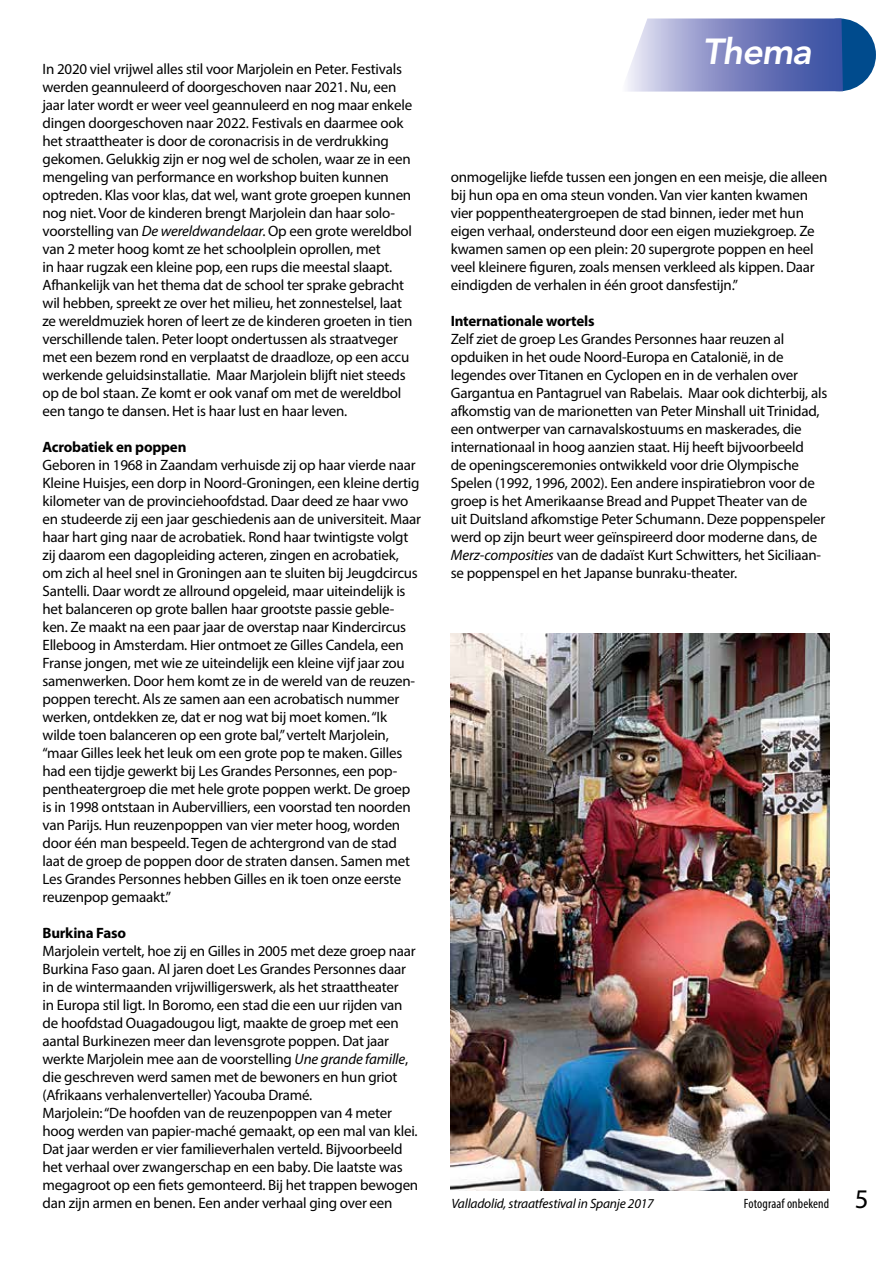
<style>
.page{position:relative;width:893px;height:1263px;background:#fff}
.page>*{position:absolute;margin:0;border:0;box-sizing:border-box;transform-origin:0 0}
.t1{font:italic 800 36px "Avenir LT Std";letter-spacing:-.025em;color:#fff}
.t2{font:27px "Myriad Pro";color:#000}
.t3{font:15px/18px "Myriad Pro";letter-spacing:-.015em;color:#000}
.t4{font:700 15px "Myriad Pro";letter-spacing:-.015em;color:#000}
.t5{font:italic 13.5px "Myriad Pro";letter-spacing:-.015em;color:#000}
.t6{font:condensed 13.5px "Myriad Pro";letter-spacing:.01em;color:#000}
.s1{font-style:italic}
</style>
<div class="page">
<div style="left:803px;top:19px;width:73px;height:72px;background:#004b8d;border-radius:50%"></div>
<svg style="left:627px;top:19px;width:216px;height:73px;background:#868fc5"></svg>
<img style="left:451px;top:634px;width:378px;height:556px">
<p class="t3" style="left:43px;top:60px;width:371px">In 2020 viel vrijwel alles stil voor Marjolein en Peter. Festivals werden geannuleerd of doorgeschoven naar 2021. Nu, een jaar later wordt er weer veel geannuleerd en nog maar enkele dingen doorgeschoven naar 2022. Festivals en daarmee ook het straattheater is door de coronacrisis in de verdrukking gekomen. Gelukkig zijn er nog wel de scholen, waar ze in een mengeling van performance en workshop buiten kunnen optreden. Klas voor klas, dat wel, want grote groepen kunnen nog niet. Voor de kinderen brengt Marjolein dan haar solo&shy;voorstelling van <span class="s1">De wereldwandelaar</span>. Op een grote wereldbol van 2 meter hoog komt ze het schoolplein oprollen, met<br>in haar rugzak een kleine pop, een rups die meestal slaapt.<br>Afhankelijk van het thema dat de school ter sprake gebracht wil hebben, spreekt ze over het milieu, het zonnestelsel, laat ze wereldmuziek horen of leert ze de kinderen groeten in tien verschillende talen. Peter loopt ondertussen als straatveger met een bezem rond en verplaatst de draadloze, op een accu werkende geluidsinstallatie. Maar Marjolein blijft niet steeds op de bol staan. Ze komt er ook vanaf om met de wereldbol een tango te dansen. Het is haar lust en haar leven.</p>
<p class="t4" style="left:43px;top:437px;width:145px">Acrobatiek en poppen</p>
<p class="t3" style="left:43px;top:456px;width:380px">Geboren in 1968 in Zaandam verhuisde zij op haar vierde naar Kleine Huisjes, een dorp in Noord-Groningen, een kleine dertig kilometer van de provinciehoofdstad. Daar deed ze haar vwo en studeerde zij een jaar geschiedenis aan de universiteit. Maar haar hart ging naar de acrobatiek. Rond haar twintigste volgt zij daarom een dagopleiding acteren, zingen en acrobatiek, om zich al heel snel in Groningen aan te sluiten bij Jeugdcircus Santelli. Daar wordt ze allround opgeleid, maar uiteindelijk is het balanceren op grote ballen haar grootste passie geble&shy;ken. Ze maakt na een paar jaar de overstap naar Kindercircus Elleboog in Amsterdam. Hier ontmoet ze Gilles Candela, een Franse jongen, met wie ze uiteindelijk een kleine vijf jaar zou samenwerken. Door hem komt ze in de wereld van de reuzen&shy;poppen terecht. Als ze samen aan een acrobatisch nummer werken, ontdekken ze, dat er nog wat bij moet komen. “Ik wilde toen balanceren op een grote bal,” vertelt Marjolein, “maar Gilles leek het leuk om een grote pop te maken. Gilles had een tijdje gewerkt bij Les Grandes Personnes, een pop&shy;pentheatergroep die met hele grote poppen werkt. De groep is in 1998 ontstaan in Aubervilliers, een voorstad ten noorden van Parijs. Hun reuzenpoppen van vier meter hoog, worden door één man bespeeld. Tegen de achtergrond van de stad laat de groep de poppen door de straten dansen. Samen met Les Grandes Personnes hebben Gilles en ik toen onze eerste reuzenpop gemaakt.”</p>
<p class="t4" style="left:43px;top:923px;width:85px">Burkina Faso</p>
<p class="t3" style="left:43px;top:942px;width:377px">Marjolein vertelt, hoe zij en Gilles in 2005 met deze groep naar Burkina Faso gaan. Al jaren doet Les Grandes Personnes daar in de wintermaanden vrijwilligerswerk, als het straattheater<br>in Europa stil ligt. In Boromo, een stad die een uur rijden van de hoofdstad Ouagadougou ligt, maakte de groep met een aantal Burkinezen meer dan levensgrote poppen. Dat jaar werkte Marjolein mee aan de voorstelling <span class="s1">Une grande famille</span>, die geschreven werd samen met de bewoners en hun griot (Afrikaans verhalenverteller) Yacouba Dramé.<br>Marjolein: “De hoofden van de reuzenpoppen van 4 meter hoog werden van papier-maché gemaakt, op een mal van klei.<br>Dat jaar werden er vier familieverhalen verteld. Bijvoorbeeld het verhaal over zwangerschap en een baby. Die laatste was megagroot op een fiets gemonteerd. Bij het trappen bewogen dan zijn armen en benen. Een ander verhaal ging over een</p>
<h1 class="t1" style="left:702px;top:30px;width:111px">Thema</h1>
<p class="t3" style="left:451px;top:168px;width:378px">onmogelijke liefde tussen een jongen en een meisje, die alleen bij hun opa en oma steun vonden. Van vier kanten kwamen vier poppentheatergroepen de stad binnen, ieder met hun eigen verhaal, ondersteund door een eigen muziekgroep. Ze kwamen samen op een plein: 20 supergrote poppen en heel veel kleinere figuren, zoals mensen verkleed als kippen. Daar eindigden de verhalen in één groot dansfestijn.”</p>
<p class="t4" style="left:451px;top:311px;width:145px">Internationale wortels</p>
<p class="t3" style="left:451px;top:330px;width:378px">Zelf ziet de groep Les Grandes Personnes haar reuzen al opduiken in het oude Noord-Europa en Catalonië, in de legendes over Titanen en Cyclopen en in de verhalen over Gargantua en Pantagruel van Rabelais. Maar ook dichterbij, als afkomstig van de marionetten van Peter Minshall uit Trinidad, een ontwerper van carnavalskostuums en maskerades, die internationaal in hoog aanzien staat. Hij heeft bijvoorbeeld<br>de openingsceremonies ontwikkeld voor drie Olympische Spelen (1992, 1996, 2002). Een andere inspiratiebron voor de groep is het Amerikaanse Bread and Puppet Theater van de<br>uit Duitsland afkomstige Peter Schumann. Deze poppenspeler werd op zijn beurt weer geïnspireerd door moderne dans, de <span class="s1">Merz-composities</span> van de dadaïst Kurt Schwitters, het Siciliaan&shy;se poppenspel en het Japanse bunraku-theater.</p>
<p class="t5" style="left:451px;top:1195px;width:204px">Valladolid, straatfestival in Spanje 2017</p>
<p class="t6" style="left:744px;top:1196px;width:87px">Fotograaf onbekend</p>
<h2 class="t2" style="left:855px;top:1182px;width:15px">5</h2>
</div>
